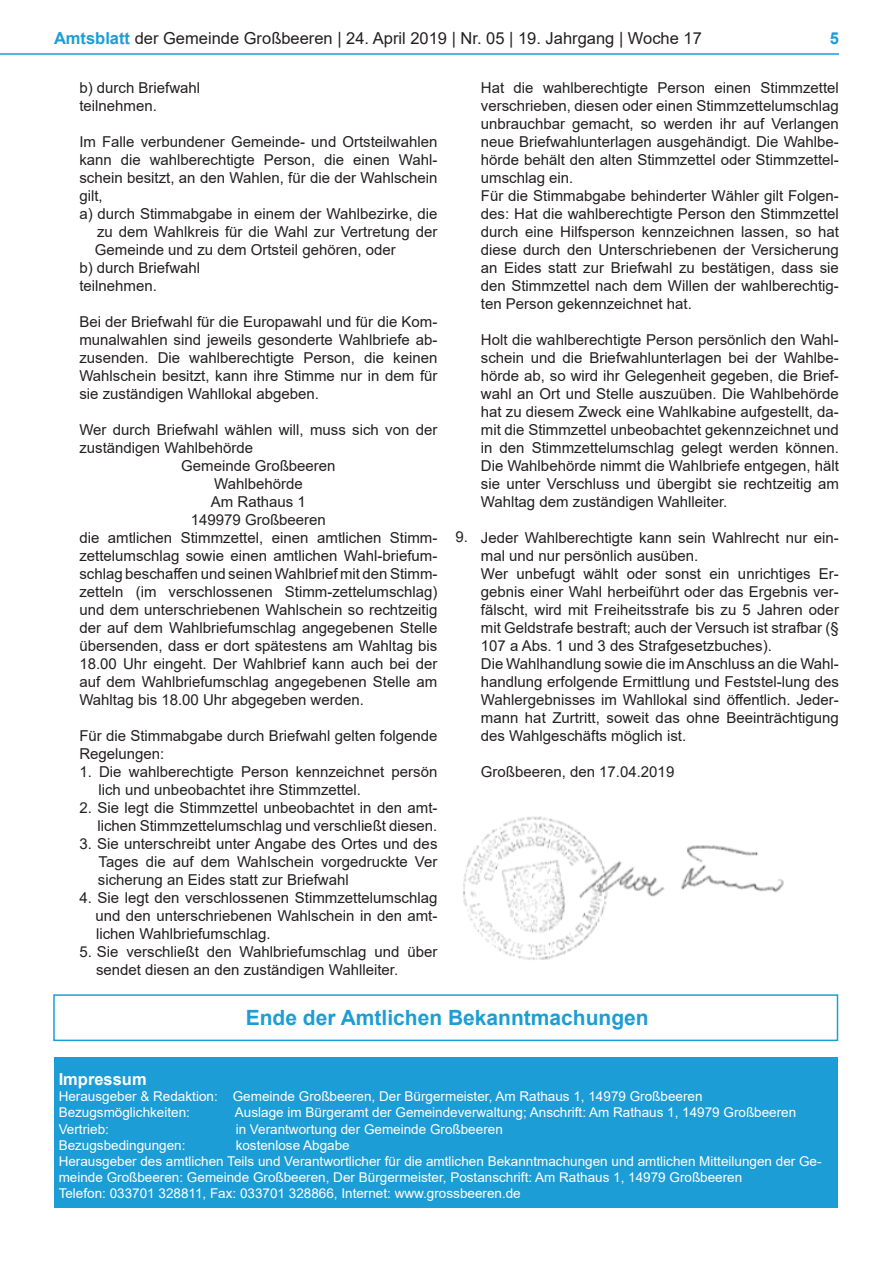
<style>
.page{position:relative;width:893px;height:1263px;background:#fff}
.page>*{position:absolute;margin:0;border:0;box-sizing:border-box;transform-origin:0 0}
.t1{font:700 21px "Arial";color:#1d9dd5}
.t2{font:16.5px "Arial";color:#231f20}
.t3{font:700 16.5px "Arial";color:#fff}
.t4{font:700 16.5px "Arial";color:#1d9dd5}
.t5{font:15px/18px "Arial";color:#231f20;text-align:justify}
.t6{font:13.5px/16.2px "Arial";color:#fff}
.s1{font-weight:700;color:#1d9dd5}
</style>
<div class="page">
<hr style="left:0;top:53px;width:839px;height:2px;background:#1d9dd5">
<img style="left:463px;top:816px;width:321px;height:144px">
<div style="left:53px;top:994px;width:785px;height:47px;border:2px solid #1d9dd5"></div>
<div style="left:54px;top:1057px;width:783px;height:151px;background:#1d9dd5"></div>
<p class="t2" style="left:54px;top:27px;width:649px"><span class="s1">Amtsblatt</span> der Gemeinde Großbeeren | 24. April 2019 | Nr. 05 | 19. Jahrgang | Woche 17</p>
<p class="t4" style="left:830px;top:26px;width:11px">5</p>
<p class="t5" style="left:79px;top:78px;width:122px">b) durch Briefwahl</p>
<p class="t5" style="left:79px;top:96px;width:79px">teilnehmen.</p>
<p class="t5" style="left:79px;top:132px;width:360px">Im Falle verbundener Gemeinde- und Ortsteilwahlen kann die wahlberechtigte Person, die einen Wahl&shy;schein besitzt, an den Wahlen, für die der Wahlschein gilt,</p>
<p class="t5" style="left:95px;top:204px;width:344px;text-indent:-15px">a) durch Stimmabgabe in einem der Wahlbezirke, die zu dem Wahlkreis für die Wahl zur Vertretung der Gemeinde und zu dem Ortsteil gehören, oder</p>
<p class="t5" style="left:79px;top:258px;width:122px">b) durch Briefwahl</p>
<p class="t5" style="left:79px;top:276px;width:79px">teilnehmen.</p>
<p class="t5" style="left:79px;top:312px;width:360px">Bei der Briefwahl für die Europawahl und für die Kom&shy;munalwahlen sind jeweils gesonderte Wahlbriefe ab&shy;zusenden. Die wahlberechtigte Person, die keinen Wahlschein besitzt, kann ihre Stimme nur in dem für sie zuständigen Wahllokal abgeben.</p>
<p class="t5" style="left:79px;top:420px;width:360px">Wer durch Briefwahl wählen will, muss sich von der zuständigen Wahlbehörde</p>
<p class="t5" style="left:181px;top:456px;width:156px">Gemeinde Großbeeren</p>
<p class="t5" style="left:214px;top:474px;width:90px">Wahlbehörde</p>
<p class="t5" style="left:211px;top:492px;width:97px">Am Rathaus 1</p>
<p class="t5" style="left:191px;top:510px;width:137px">149979 Großbeeren</p>
<p class="t5" style="left:79px;top:528px;width:360px">die amtlichen Stimmzettel, einen amtlichen Stimm&shy;zettelumschlag sowie einen amtlichen Wahl-briefum&shy;schlag beschaffen und seinen Wahlbrief mit den Stimm&shy;zetteln (im verschlossenen Stimm-zettelumschlag) und dem unterschriebenen Wahlschein so rechtzeitig der auf dem Wahlbriefumschlag angegebenen Stelle übersenden, dass er dort spätestens am Wahltag bis 18.00 Uhr eingeht. Der Wahlbrief kann auch bei der auf dem Wahlbriefumschlag angegebenen Stelle am Wahltag bis 18.00 Uhr abgegeben werden.</p>
<p class="t5" style="left:79px;top:726px;width:360px">Für die Stimmabgabe durch Briefwahl gelten folgende<br>Regelungen:</p>
<p class="t5" style="left:98px;top:762px;width:340px;text-indent:-19px">1. Die wahlberechtigte Person kennzeichnet persön lich und unbeobachtet ihre Stimmzettel.</p>
<p class="t5" style="left:79px;top:798px;width:360px;text-align:right">2. Sie legt die Stimmzettel unbeobachtet in den amt&shy;lichen Stimmzettelumschlag und verschließt diesen.</p>
<p class="t5" style="left:98px;top:834px;width:341px;text-indent:-18px">3. Sie unterschreibt unter Angabe des Ortes und des Tages die auf dem Wahlschein vorgedruckte Ver sicherung an Eides statt zur Briefwahl</p>
<p class="t5" style="left:96px;top:888px;width:343px;text-indent:-16px">4. Sie legt den verschlossenen Stimmzettelumschlag und den unterschriebenen Wahlschein in den amt&shy;lichen Wahlbriefumschlag.</p>
<p class="t5" style="left:96px;top:942px;width:343px;text-indent:-17px">5. Sie verschließt den Wahlbriefumschlag und über sendet diesen an den zuständigen Wahlleiter.</p>
<p class="t5" style="left:455px;top:528px;width:14px">9.</p>
<p class="t5" style="left:481px;top:78px;width:360px">Hat die wahlberechtigte Person einen Stimmzettel verschrieben, diesen oder einen Stimmzettelumschlag unbrauchbar gemacht, so werden ihr auf Verlangen neue Briefwahlunterlagen ausgehändigt. Die Wahlbe&shy;hörde behält den alten Stimmzettel oder Stimmzettel&shy;umschlag ein.</p>
<p class="t5" style="left:481px;top:186px;width:360px">Für die Stimmabgabe behinderter Wähler gilt Folgen&shy;des: Hat die wahlberechtigte Person den Stimmzettel durch eine Hilfsperson kennzeichnen lassen, so hat diese durch den Unterschriebenen der Versicherung an Eides statt zur Briefwahl zu bestätigen, dass sie den Stimmzettel nach dem Willen der wahlberechtig&shy;ten Person gekennzeichnet hat.</p>
<p class="t5" style="left:481px;top:330px;width:360px">Holt die wahlberechtigte Person persönlich den Wahl&shy;schein und die Briefwahlunterlagen bei der Wahlbe&shy;hörde ab, so wird ihr Gelegenheit gegeben, die Brief&shy;wahl an Ort und Stelle auszuüben. Die Wahlbehörde hat zu diesem Zweck eine Wahlkabine aufgestellt, da&shy;mit die Stimmzettel unbeobachtet gekennzeichnet und in den Stimmzettelumschlag gelegt werden können.<br>Die Wahlbehörde nimmt die Wahlbriefe entgegen, hält sie unter Verschluss und übergibt sie rechtzeitig am Wahltag dem zuständigen Wahlleiter.</p>
<p class="t5" style="left:481px;top:528px;width:360px">Jeder Wahlberechtigte kann sein Wahlrecht nur ein&shy;mal und nur persönlich ausüben.</p>
<p class="t5" style="left:481px;top:564px;width:360px">Wer unbefugt wählt oder sonst ein unrichtiges Er&shy;gebnis einer Wahl herbeiführt oder das Ergebnis ver&shy;fälscht, wird mit Freiheitsstrafe bis zu 5 Jahren oder mit Geldstrafe bestraft; auch der Versuch ist strafbar (§ 107 a Abs. 1 und 3 des Strafgesetzbuches).</p>
<p class="t5" style="left:481px;top:654px;width:360px">Die Wahlhandlung sowie die im Anschluss an die Wahl&shy;handlung erfolgende Ermittlung und Feststel-lung des Wahlergebnisses im Wahllokal sind öffentlich. Jeder&shy;mann hat Zurtritt, soweit das ohne Beeinträchtigung des Wahlgeschäfts möglich ist.</p>
<p class="t5" style="left:481px;top:762px;width:195px">Großbeeren, den 17.04.2019</p>
<p class="t1" style="left:246px;top:1003px;width:404px">Ende der Amtlichen Bekanntmachungen</p>
<p class="t3" style="left:59px;top:1067px;width:90px">Impressum</p>
<p class="t6" style="left:59px;top:1088px;width:645px">Herausgeber &amp; Redaktion: Gemeinde Großbeeren, Der Bürgermeister, Am Rathaus 1, 14979 Großbeeren</p>
<p class="t6" style="left:59px;top:1104px;width:133px">Bezugsmöglichkeiten:</p>
<p class="t6" style="left:235px;top:1104px;width:563px">Auslage im Bürgeramt der Gemeindeverwaltung; Anschrift: Am Rathaus 1, 14979 Großbeeren</p>
<p class="t6" style="left:59px;top:1120px;width:52px">Vertrieb:</p>
<p class="t6" style="left:236px;top:1120px;width:269px">in Verantwortung der Gemeinde Großbeeren</p>
<p class="t6" style="left:59px;top:1137px;width:128px">Bezugsbedingungen:</p>
<p class="t6" style="left:236px;top:1137px;width:116px">kostenlose Abgabe</p>
<p class="t6" style="left:59px;top:1153px;width:764px">Herausgeber des amtlichen Teils und Verantwortlicher für die amtlichen Bekanntmachungen und amtlichen Mitteilungen der Ge&shy;meinde Großbeeren: Gemeinde Großbeeren, Der Bürgermeister, Postanschrift: Am Rathaus 1, 14979 Großbeeren</p>
<p class="t6" style="left:59px;top:1185px;width:464px">Telefon: 033701 328811, Fax: 033701 328866, Internet: www.grossbeeren.de</p>
</div>
